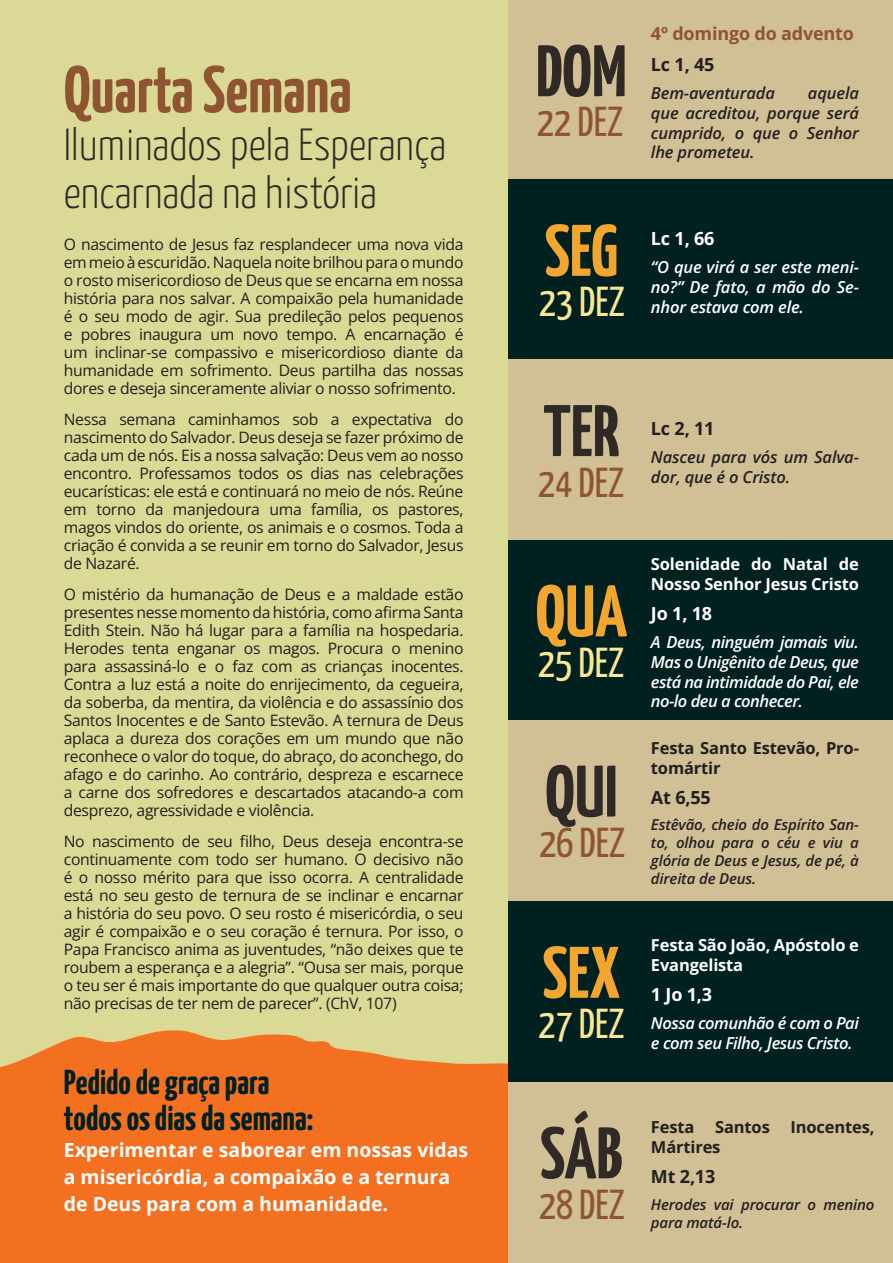
<style>
.page{position:relative;width:893px;height:1263px;background:#dad995}
.page>*{position:absolute;margin:0;border:0;box-sizing:border-box;transform-origin:0 0}
.t1{font:700 72.9px "Yanone Kaffeesatz";color:#302a27}
.t2{font:700 72.9px "Yanone Kaffeesatz";color:#f2a630}
.t3{font:700 66px "Yanone Kaffeesatz";color:#8f5532}
.t4{font:300 45px/48px "Yanone Kaffeesatz";color:#302a27}
.t5{font:41.85px "Yanone Kaffeesatz";color:#8f5532}
.t6{font:41.85px "Yanone Kaffeesatz";color:#f9e793}
.t7{font:41.85px "Yanone Kaffeesatz";color:#f9e694}
.t8{font:700 34.5px/36px "Yanone Kaffeesatz";color:#012020}
.t9{font:700 19.5px/27px "Open Sans";color:#fff}
.t10{font:700 18px "Open Sans";letter-spacing:-.01em;color:#231f20}
.t11{font:700 18px "Open Sans";letter-spacing:-.01em;color:#8f5532}
.t12{font:700 18px "Open Sans";letter-spacing:-.01em;color:#fff}
.t13{font:italic 600 16.5px/19.8px "Open Sans";letter-spacing:-.03em;color:#fff;text-align:justify}
.t14{font:italic 600 16.5px/19.8px "Open Sans";letter-spacing:-.01em;color:#231f20;text-align:justify}
.t15{font:700 16.5px/19.8px "Open Sans";letter-spacing:-.01em;color:#fff}
.t16{font:700 16.5px/19.8px "Open Sans";letter-spacing:-.01em;color:#231f20}
.t17{font:15.75px/18px "Open Sans";letter-spacing:-.02em;color:#231f20;text-align:justify}
.t18{font:italic 600 15px/18px "Open Sans";letter-spacing:-.01em;color:#231f20;text-align:justify}
</style>
<div class="page">
<svg style="left:0;top:1030px;width:509px;height:233px;fill:#f37021"></svg>
<div style="left:509px;top:0;width:384px;height:180px;background:#d1c095"></div>
<div style="left:509px;top:180px;width:384px;height:179px;background:#012020"></div>
<div style="left:509px;top:540px;width:384px;height:180px;background:#012020"></div>
<div style="left:509px;top:900px;width:384px;height:182px;background:#012020"></div>
<div style="left:509px;top:359px;width:384px;height:181px;background:#d1c095"></div>
<div style="left:509px;top:720px;width:384px;height:180px;background:#d1c095"></div>
<div style="left:509px;top:1082px;width:384px;height:181px;background:#d1c095"></div>
<h2 class="t3" style="left:64px;top:41px;width:289px">Quarta Semana</h2>
<h3 class="t4" style="left:64px;top:118px;width:384px">Iluminados pela Esperança encarnada na história</h3>
<p class="t17" style="left:64px;top:235px;width:401px">O nascimento de Jesus faz resplandecer uma nova vida em meio à escuridão. Naquela noite brilhou para o mundo o rosto misericordioso de Deus que se encarna em nossa história para nos salvar. A compaixão pela humanidade é o seu modo de agir. Sua predileção pelos pequenos e pobres inaugura um novo tempo. A encarnação é um inclinar-se compassivo e misericordioso diante da humanidade em sofrimento. Deus partilha das nossas dores e deseja sinceramente aliviar o nosso sofrimento.</p>
<p class="t17" style="left:64px;top:410px;width:401px">Nessa semana caminhamos sob a expectativa do nascimento do Salvador. Deus deseja se fazer próximo de cada um de nós. Eis a nossa salvação: Deus vem ao nosso encontro. Professamos todos os dias nas celebrações eucarísticas: ele está e continuará no meio de nós. Reúne em torno da manjedoura uma família, os pastores, magos vindos do oriente, os animais e o cosmos. Toda a criação é convida a se reunir em torno do Salvador, Jesus de Nazaré.</p>
<p class="t17" style="left:64px;top:585px;width:401px">O mistério da humanação de Deus e a maldade estão presentes nesse momento da história, como afirma Santa Edith Stein. Não há lugar para a família na hospedaria.<br>Herodes tenta enganar os magos. Procura o menino para assassiná-lo e o faz com as crianças inocentes.<br>Contra a luz está a noite do enrijecimento, da cegueira, da soberba, da mentira, da violência e do assassínio dos Santos Inocentes e de Santo Estevão. A ternura de Deus aplaca a dureza dos corações em um mundo que não reconhece o valor do toque, do abraço, do aconchego, do afago e do carinho. Ao contrário, despreza e escarnece a carne dos sofredores e descartados atacando-a com desprezo, agressividade e violência.</p>
<p class="t17" style="left:64px;top:832px;width:401px">No nascimento de seu filho, Deus deseja encontra-se continuamente com todo ser humano. O decisivo não é o nosso mérito para que isso ocorra. A centralidade está no seu gesto de ternura de se inclinar e encarnar a história do seu povo. O seu rosto é misericórdia, o seu agir é compaixão e o seu coração é ternura. Por isso, o Papa Francisco anima as juventudes, “não deixes que te roubem a esperança e a alegria”. “Ousa ser mais, porque o teu ser é mais importante do que qualquer outra coisa; não precisas de ter nem de parecer”. (ChV, 107)</p>
<h3 class="t8" style="left:64px;top:1062px;width:251px">Pedido de graça para todos os dias da semana:</h3>
<p class="t9" style="left:64px;top:1136px;width:406px">Experimentar e saborear em nossas vidas a misericórdia, a compaixão e a ternura de Deus para com a humanidade.</p>
<h1 class="t1" style="left:536px;top:18px;width:92px">DOM</h1>
<h3 class="t5" style="left:537px;top:91px;width:88px">22 DEZ</h3>
<h1 class="t2" style="left:545px;top:197px;width:75px">SEG</h1>
<h3 class="t6" style="left:539px;top:272px;width:88px">23 DEZ</h3>
<p class="t11" style="left:651px;top:21px;width:205px">4º domingo do advento</p>
<p class="t10" style="left:651px;top:51px;width:65px">Lc 1, 45</p>
<p class="t14" style="left:651px;top:83px;width:125px">Bem-aventurada</p>
<p class="t14" style="left:651px;top:83px;width:209px;text-indent:157px">aquela que acreditou, porque será cumprido, o que o Senhor lhe prometeu.</p>
<p class="t12" style="left:651px;top:226px;width:65px">Lc 1, 66</p>
<p class="t13" style="left:651px;top:257px;width:209px">“O que virá a ser este meni&shy;no?” De fato, a mão do Se&shy;nhor estava com ele.</p>
<h1 class="t1" style="left:543px;top:377px;width:78px">TER</h1>
<h3 class="t5" style="left:538px;top:452px;width:88px">24 DEZ</h3>
<p class="t10" style="left:651px;top:416px;width:65px">Lc 2, 11</p>
<p class="t14" style="left:651px;top:447px;width:209px">Nasceu para vós um Salva&shy;dor, que é o Cristo.</p>
<h1 class="t2" style="left:536px;top:558px;width:93px">QUA</h1>
<h3 class="t6" style="left:538px;top:632px;width:88px">25 DEZ</h3>
<h1 class="t1" style="left:545px;top:738px;width:74px">QUI</h1>
<h3 class="t5" style="left:539px;top:812px;width:88px">26 DEZ</h3>
<h1 class="t2" style="left:543px;top:919px;width:79px">SEX</h1>
<h3 class="t7" style="left:538px;top:993px;width:88px">27 DEZ</h3>
<p class="t15" style="left:651px;top:553px;width:209px">Solenidade do Natal de<br>Nosso Senhor Jesus Cristo</p>
<p class="t12" style="left:651px;top:600px;width:63px">Jo 1, 18</p>
<p class="t13" style="left:651px;top:632px;width:209px">A Deus, ninguém jamais viu.<br>Mas o Unigênito de Deus, que está na intimidade do Pai, ele no-lo deu a conhecer.</p>
<p class="t16" style="left:651px;top:737px;width:209px">Festa Santo Estevão, Pro&shy;tomártir</p>
<p class="t10" style="left:651px;top:784px;width:61px">At 6,55</p>
<p class="t18" style="left:651px;top:815px;width:209px">Estêvão, cheio do Espírito San&shy;to, olhou para o céu e viu a glória de Deus e Jesus, de pé, à direita de Deus.</p>
<p class="t15" style="left:651px;top:935px;width:209px">Festa São João, Apóstolo e<br>Evangelista</p>
<p class="t12" style="left:651px;top:982px;width:63px">1 Jo 1,3</p>
<p class="t13" style="left:651px;top:1013px;width:209px">Nossa comunhão é com o Pai e com seu Filho, Jesus Cristo.</p>
<h1 class="t1" style="left:540px;top:1100px;width:84px">SÁB</h1>
<h3 class="t5" style="left:539px;top:1174px;width:88px">28 DEZ</h3>
<p class="t16" style="left:651px;top:1117px;width:45px">Festa</p>
<p class="t16" style="left:715px;top:1117px;width:56px">Santos</p>
<p class="t16" style="left:791px;top:1117px;width:85px">Inocentes,</p>
<p class="t16" style="left:651px;top:1137px;width:71px">Mártires</p>
<p class="t10" style="left:651px;top:1164px;width:66px">Mt 2,13</p>
<p class="t18" style="left:651px;top:1195px;width:225px">Herodes vai procurar o menino para matá-lo.</p>
</div>
